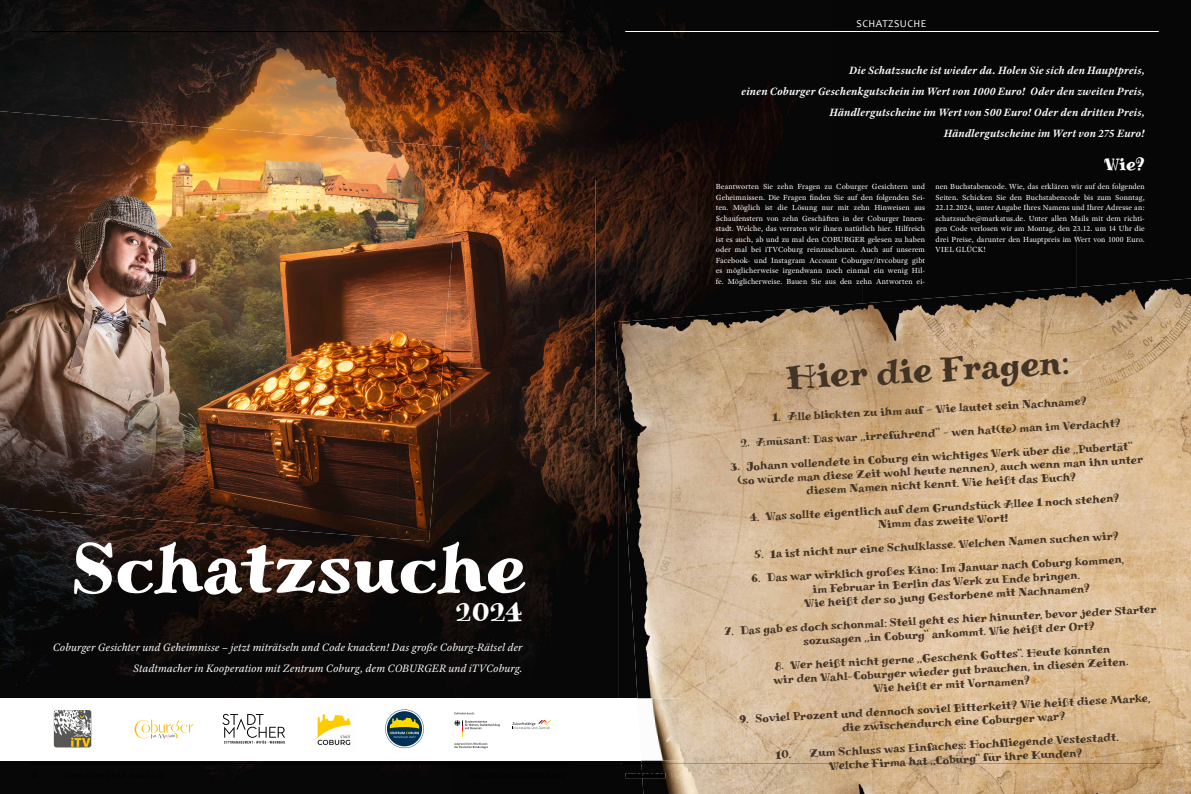
<style>
.page{position:relative;width:1191px;height:794px;background:#fff}
.page>*{position:absolute;margin:0;border:0;box-sizing:border-box;transform-origin:0 0}
.t1{font:72.54px "Miltonian Tattoo";color:#fff}
.t2{font:34.82px "Miltonian Tattoo";color:#433426}
.t3{font:26.86px "Miltonian Tattoo";color:#fff}
.t4{font:17.5px "Miltonian Tattoo";color:#fff}
.t5{font:11.46px/13.7px "Miltonian Tattoo";color:#433426}
.t6{font:italic 700 11.38px/21px "Adobe Text Pro";letter-spacing:.01em;color:#fff;text-align:right}
.t7{font:italic 11.38px/21px "Adobe Text Pro";letter-spacing:.01em;color:#fff;text-align:right}
.t8{font:10.5px "Candara";letter-spacing:.04em;color:#fff}
.t9{font:7.88px/10.5px "Adobe Text Pro";letter-spacing:.01em;color:#fff;text-align:justify}
.t10{font:7px "Candara";letter-spacing:.04em;color:#000}
</style>
<div class="page">
<img style="left:0;top:0;width:359px;height:113px">
<img style="left:359px;top:0;width:236px;height:148px">
<img style="left:451px;top:148px;width:144px;height:646px">
<img style="left:420px;top:541px;width:31px;height:253px">
<img style="left:0;top:509px;width:206px;height:285px">
<img style="left:206px;top:524px;width:214px;height:270px">
<hr style="left:29px;top:763px;width:540px;height:1px;background:#000">
<hr style="left:32px;top:31px;width:534px;height:1px;background:#000">
<div style="left:0;top:698px;width:595px;height:62px;background:#fff"></div>
<svg style="left:53px;top:709px;width:39px;height:39px"></svg>
<svg style="left:54px;top:710px;width:38px;height:37px"></svg>
<svg style="left:134px;top:719px;width:59px;height:19px"></svg>
<svg style="left:222px;top:714px;width:63px;height:29px"></svg>
<svg style="left:385px;top:709px;width:39px;height:39px"></svg>
<img style="left:317px;top:714px;width:34px;height:32px">
<svg style="left:454px;top:712px;width:21px;height:2px"></svg>
<svg style="left:454px;top:742px;width:34px;height:6px"></svg>
<svg style="left:454px;top:720px;width:46px;height:16px"></svg>
<svg style="left:512px;top:719px;width:39px;height:10px"></svg>
<img style="left:23px;top:172px;width:187px;height:352px">
<img style="left:210px;top:172px;width:187px;height:367px">
<img style="left:397px;top:142px;width:63px;height:399px">
<img style="left:0;top:111px;width:24px;height:398px">
<img style="left:23px;top:113px;width:375px;height:59px">
<img style="left:595px;top:0;width:481px;height:179px">
<div style="left:1076px;top:0;width:115px;height:285px;background:#060606"></div>
<img style="left:595px;top:179px;width:267px;height:155px">
<div style="left:862px;top:179px;width:214px;height:106px;background:#060606"></div>
<img style="left:595px;top:334px;width:19px;height:364px">
<img style="left:595px;top:761px;width:46px;height:33px">
<img style="left:625px;top:773px;width:16px;height:5px">
<hr style="left:621px;top:763px;width:541px;height:1px;background:#000">
<hr style="left:625px;top:31px;width:533px;height:1px;background:#fff">
<img style="left:641px;top:740px;width:550px;height:54px">
<img style="left:676px;top:308px;width:429px;height:432px">
<img style="left:1105px;top:278px;width:86px;height:462px">
<img style="left:614px;top:317px;width:62px;height:381px">
<img style="left:790px;top:285px;width:316px;height:24px">
<img style="left:642px;top:773px;width:23px;height:5px">
<svg style="left:667px;top:773px;width:2px;height:6px"></svg>
<img style="left:671px;top:773px;width:52px;height:6px">
<svg style="left:708px;top:774px;width:13px;height:5px"></svg>
<img style="left:1029px;top:772px;width:98px;height:8px">
<svg style="left:1153px;top:773px;width:4px;height:7px"></svg>
<img style="left:641px;top:763px;width:521px;height:1px">
<img style="left:637px;top:698px;width:43px;height:62px">
<h1 class="t1" style="left:71px;top:524px;width:456px">Schatzsuche</h1>
<h3 class="t3" style="left:455px;top:596px;width:68px">2024</h3>
<p class="t7" style="left:53px;top:637px;width:471px">Coburger Gesichter und Geheimnisse – jetzt miträtseln und Code knacken! Das große Coburg-Rätsel der<br>Stadtmacher in Kooperation mit Zentrum Coburg, dem COBURGER und iTVCoburg.</p>
<p class="t8" style="left:856px;top:17px;width:71px">SCHATZSUCHE</p>
<p class="t6" style="left:741px;top:59px;width:405px">Die Schatzsuche ist wieder da. Holen Sie sich den Hauptpreis,<br>einen Coburger Geschenkgutschein im Wert von 1000 Euro! Oder den zweiten Preis, Händlergutscheine im Wert von 500 Euro! Oder den dritten Preis, Händlergutscheine im Wert von 275 Euro!</p>
<h3 class="t4" style="left:1104px;top:154px;width:42px">Wie?</h3>
<p class="t9" style="left:716px;top:181px;width:211px">Beantworten Sie zehn Fragen zu Coburger Gesichtern und Geheimnissen. Die Fragen finden Sie auf den folgenden Sei&shy;ten. Möglich ist die Lösung nur mit zehn Hinweisen aus Schaufenstern von zehn Geschäften in der Coburger Innen&shy;stadt. Welche, das verraten wir ihnen natürlich hier. Hilfreich ist es auch, ab und zu mal den COBURGER gelesen zu haben oder mal bei iTVCoburg reinzuschauen. Auch auf unserem Facebook- und Instagram Account Coburger/itvcoburg gibt es möglicherweise irgendwann noch einmal ein wenig Hil&shy;fe. Möglicherweise. Bauen Sie aus den zehn Antworten ei-</p>
<p class="t9" style="left:935px;top:181px;width:211px">nen Buchstabencode. Wie, das erklären wir auf den folgenden Seiten. Schicken Sie den Buchstabencode bis zum Sonntag, 22.12.2024, unter Angabe Ihres Namens und Ihrer Adresse an: schatzsuche@markatus.de. Unter allen Mails mit dem richti&shy;gen Code verlosen wir am Montag, den 23.12. um 14 Uhr die drei Preise, darunter den Hauptpreis im Wert von 1000 Euro.<br>VIEL GLÜCK!</p>
<p class="t10" style="left:625px;top:771px;width:82px">AUSGABE 66 DEZEMBER</p>
<h2 class="t2" style="left:784px;top:357px;width:286px;rotate:-3deg">Hier die Fragen:</h2>
<p class="t5" style="left:772px;top:411px;width:316px;rotate:-3deg">1. Alle blickten zu ihm auf – Wie lautet sein Nachname?</p>
<p class="t5" style="left:740px;top:436px;width:382px;rotate:-3deg">2. Amüsant: Das war „irreführend“ - wen hat(te) man im Verdacht?</p>
<p class="t5" style="left:730px;top:460px;width:404px;rotate:-3deg">3. Johann vollendete in Coburg ein wichtiges Werk über die „Pubertät“</p>
<p class="t5" style="left:737px;top:474px;width:407px;rotate:-3deg">(so würde man diese Zeit wohl heute nennen), auch wenn man ihn unter</p>
<p class="t5" style="left:806px;top:484px;width:271px;rotate:-3deg">diesem Namen nicht kennt. Wie heißt das Buch?</p>
<p class="t5" style="left:876px;top:504px;width:244px;text-indent:-127px;rotate:-3deg">4. Was sollte eigentlich auf dem Grundstück Allee 1 noch stehen?<br>Nimm das zweite Wort!</p>
<p class="t5" style="left:754px;top:548px;width:366px;rotate:-3deg">5. 1a ist nicht nur eine Schulklasse. Welchen Namen suchen wir?</p>
<p class="t5" style="left:751px;top:571px;width:375px;rotate:-3deg">6. Das war wirklich großes Kino: Im Januar nach Coburg kommen,</p>
<p class="t5" style="left:812px;top:582px;width:269px;rotate:-3deg">im Februar in Berlin das Werk zu Ende bringen.</p>
<p class="t5" style="left:804px;top:596px;width:287px;rotate:-3deg">Wie heißt der so jung Gestorbene mit Nachnamen?</p>
<p class="t5" style="left:802px;top:620px;width:356px;text-indent:-78px;rotate:-3deg">7. Das gab es doch schonmal: Steil geht es hier hinunter, bevor jeder Starter sozusagen „in Coburg“ ankommt. Wie heißt der Ort?</p>
<p class="t5" style="left:774px;top:659px;width:338px;rotate:-3deg">8. Wer heißt nicht gerne „Geschenk Gottes“. Heute könnten</p>
<p class="t5" style="left:773px;top:673px;width:357px;rotate:-3deg">wir den Wahl-Coburger wieder gut brauchen, in diesen Zeiten.</p>
<p class="t5" style="left:873px;top:681px;width:158px;rotate:-3deg">Wie heißt er mit Vornamen?</p>
<p class="t5" style="left:841px;top:707px;width:311px;text-indent:-102px;rotate:-3deg">9. Soviel Prozent und dennoch soviel Bitterkeit? Wie heißt diese Marke, die zwischendurch eine Coburger war?</p>
<p class="t5" style="left:828px;top:745px;width:292px;text-indent:-53px;rotate:-3deg">10. Zum Schluss was Einfaches: Hochfliegende Vestestadt.<br>Welche Firma hat „Coburg“ für ihre Kunden?</p>
</div>
